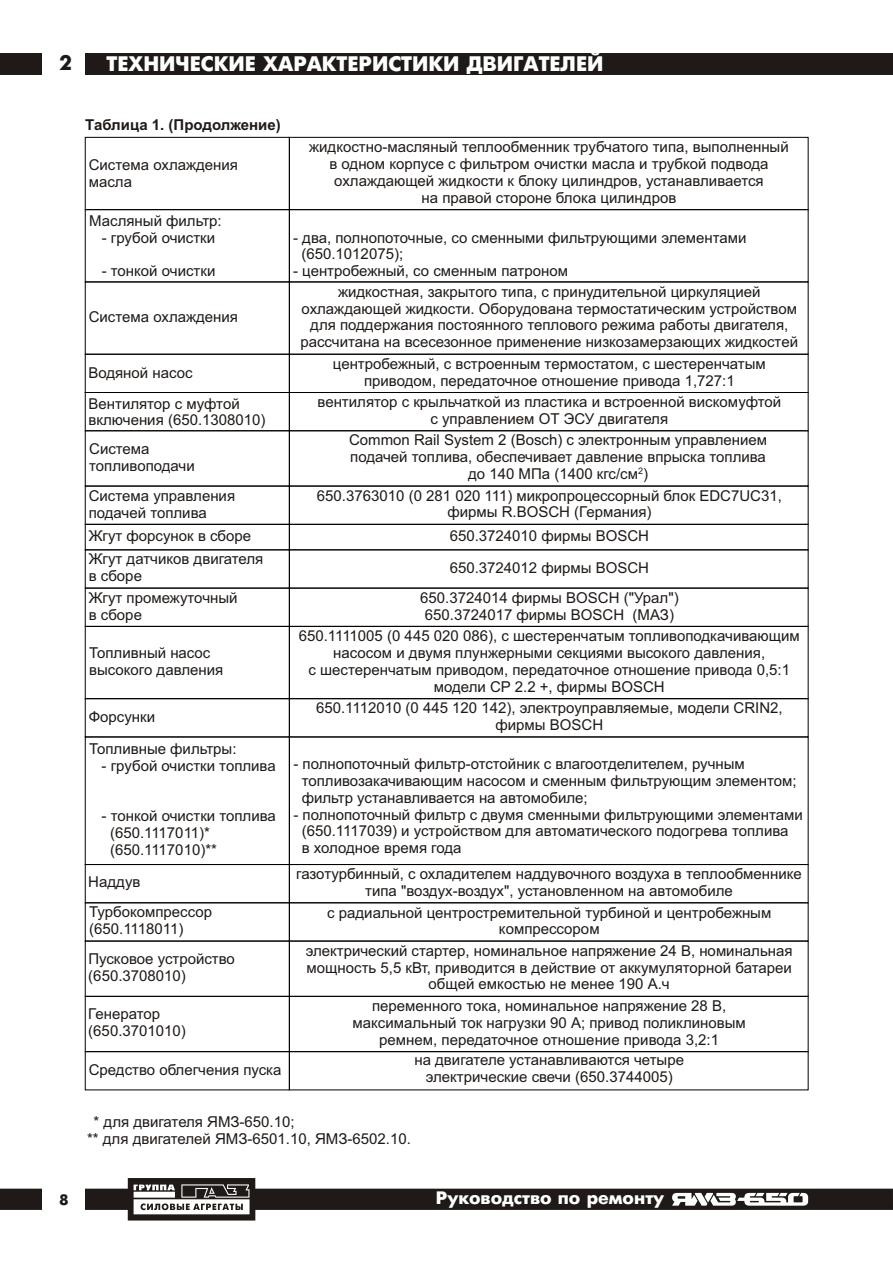
<style>
.page{position:relative;width:893px;height:1263px;background:#fff}
.page>*{position:absolute;margin:0;border:0;box-sizing:border-box;transform-origin:0 0}
.t1{font:700 21px "Futuris";color:#fff}
.t2{font:700 21px "Futuris";color:#1f1a17}
.t3{font:700 18px "Futuris";color:#fff}
.t4{font:15px/16.8px "Arial";color:#1f1a17}
.t5{font:700 15px "Arial";color:#1f1a17}
.t6{font:700 15px "Futuris";color:#1f1a17}
.t7{font:9px "Arial";color:#1f1a17}
</style>
<div class="page">
<div style="left:85px;top:137px;width:205px;height:73px;border:1px solid #000"></div>
<div style="left:289px;top:137px;width:520px;height:73px;border:1px solid #000"></div>
<svg style="left:84px;top:209px;width:205px;height:74px"></svg>
<div style="left:289px;top:209px;width:520px;height:73px;border:1px solid #000"></div>
<div style="left:85px;top:281px;width:205px;height:74px;border:1px solid #000"></div>
<div style="left:289px;top:281px;width:520px;height:74px;border:1px solid #000"></div>
<div style="left:85px;top:354px;width:205px;height:39px;border:1px solid #000"></div>
<div style="left:289px;top:354px;width:520px;height:39px;border:1px solid #000"></div>
<div style="left:85px;top:392px;width:205px;height:39px;border:1px solid #000"></div>
<div style="left:289px;top:392px;width:520px;height:39px;border:1px solid #000"></div>
<div style="left:85px;top:430px;width:205px;height:56px;border:1px solid #000"></div>
<div style="left:289px;top:430px;width:520px;height:56px;border:1px solid #000"></div>
<div style="left:85px;top:486px;width:205px;height:39px;border:1px solid #000"></div>
<div style="left:289px;top:486px;width:520px;height:39px;border:1px solid #000"></div>
<div style="left:85px;top:698px;width:205px;height:39px;border:1px solid #000"></div>
<div style="left:289px;top:698px;width:520px;height:39px;border:1px solid #000"></div>
<div style="left:85px;top:736px;width:205px;height:129px;border:1px solid #000"></div>
<div style="left:289px;top:736px;width:520px;height:129px;border:1px solid #000"></div>
<div style="left:85px;top:864px;width:205px;height:39px;border:1px solid #000"></div>
<div style="left:289px;top:864px;width:520px;height:39px;border:1px solid #000"></div>
<div style="left:85px;top:902px;width:205px;height:39px;border:1px solid #000"></div>
<div style="left:289px;top:902px;width:520px;height:39px;border:1px solid #000"></div>
<div style="left:85px;top:941px;width:205px;height:56px;border:1px solid #000"></div>
<div style="left:289px;top:941px;width:520px;height:56px;border:1px solid #000"></div>
<div style="left:85px;top:996px;width:205px;height:56px;border:1px solid #000"></div>
<div style="left:289px;top:996px;width:520px;height:56px;border:1px solid #000"></div>
<div style="left:85px;top:1051px;width:205px;height:39px;border:1px solid #000"></div>
<div style="left:289px;top:1051px;width:520px;height:39px;border:1px solid #000"></div>
<div style="left:85px;top:524px;width:205px;height:26px;border:1px solid #000"></div>
<div style="left:289px;top:524px;width:520px;height:26px;border:1px solid #000"></div>
<div style="left:85px;top:549px;width:205px;height:39px;border:1px solid #000"></div>
<div style="left:289px;top:549px;width:520px;height:39px;border:1px solid #000"></div>
<div style="left:85px;top:588px;width:205px;height:39px;border:1px solid #000"></div>
<div style="left:289px;top:588px;width:520px;height:39px;border:1px solid #000"></div>
<div style="left:0;top:53px;width:893px;height:21px;background:#1f1a17"></div>
<div style="left:0;top:1189px;width:893px;height:21px;background:#1f1a17"></div>
<svg style="left:128px;top:1178px;width:127px;height:42px"></svg>
<svg style="left:672px;top:1193px;width:136px;height:13px"></svg>
<div style="left:43px;top:1185px;width:42px;height:28px;background:#fff"></div>
<div style="left:43px;top:51px;width:42px;height:26px;background:#fff"></div>
<h1 class="t2" style="left:59px;top:55px;width:14px">2</h1>
<h1 class="t1" style="left:107px;top:56px;width:498px">ТЕХНИЧЕСКИЕ ХАРАКТЕРИСТИКИ ДВИГАТЕЛЕЙ</h1>
<p class="t5" style="left:85px;top:119px;width:197px">Таблица 1. (Продолжение)</p>
<p class="t4" style="left:89px;top:158px;width:151px">Система охлаждения масла</p>
<p class="t4" style="left:89px;top:213px;width:134px">Масляный фильтр:</p>
<p class="t4" style="left:102px;top:230px;width:115px">- грубой очистки</p>
<p class="t4" style="left:102px;top:264px;width:115px">- тонкой очистки</p>
<p class="t4" style="left:89px;top:310px;width:151px">Система охлаждения</p>
<p class="t4" style="left:88px;top:358px;width:153px;line-height:30.9px">Водяной насос<br>Вентилятор с муфтой</p>
<p class="t4" style="left:89px;top:407px;width:179px;line-height:29.1px">включения (650.1308010)<br>Система</p>
<p class="t4" style="left:89px;top:452px;width:148px;line-height:30px">топливоподачи<br>Система управления</p>
<p class="t4" style="left:89px;top:506px;width:120px">подачей топлива</p>
<p class="t4" style="left:89px;top:529px;width:164px">Жгут форсунок в сборе</p>
<p class="t4" style="left:309px;top:140px;width:481px;text-align:center">жидкостно-масляный теплообменник трубчатого типа, выполненный в одном корпусе с фильтром очистки масла и трубкой подвода охлаждающей жидкости к блоку цилиндров, устанавливается<br>на правой стороне блока цилиндров</p>
<p class="t4" style="left:301px;top:230px;width:447px;text-indent:-8px">- два, полнопоточные, со сменными фильтрующими элементами (650.1012075);</p>
<p class="t4" style="left:293px;top:264px;width:276px">- центробежный, со сменным патроном</p>
<p class="t4" style="left:300px;top:285px;width:499px;text-align:center">жидкостная, закрытого типа, с принудительной циркуляцией охлаждающей жидкости. Оборудована термостатическим устройством для поддержания постоянного теплового режима работы двигателя, рассчитана на всесезонное применение низкозамерзающих жидкостей</p>
<p class="t4" style="left:333px;top:357px;width:435px;text-align:center">центробежный, с встроенным термостатом, с шестеренчатым приводом, передаточное отношение привода 1,727:1</p>
<p class="t4" style="left:318px;top:395px;width:465px;text-align:center">вентилятор с крыльчаткой из пластика и встроенной вискомуфтой с управлением ОТ ЭСУ двигателя</p>
<p class="t4" style="left:349px;top:433px;width:420px">Common Rail System 2 (Bosch) с электронным управлением подачей топлива, обеспечивает давление впрыска топлива</p>
<p class="t7" style="left:638px;top:468px;width:7px">2</p>
<p class="t4" style="left:468px;top:466px;width:181px">до 140 МПа (1400 кгс/см )</p>
<p class="t4" style="left:317px;top:488px;width:467px;text-align:center">650.3763010 (0 281 020 111) микропроцессорный блок EDC7UC31, фирмы R.BOSCH (Германия)</p>
<p class="t4" style="left:450px;top:529px;width:201px">650.3724010 фирмы BOSCH</p>
<p class="t4" style="left:89px;top:552px;width:176px">Жгут датчиков двигателя в сборе</p>
<p class="t4" style="left:450px;top:561px;width:201px">650.3724012 фирмы BOSCH</p>
<p class="t4" style="left:89px;top:590px;width:150px">Жгут промежуточный в сборе</p>
<p class="t4" style="left:420px;top:590px;width:260px;text-align:center">650.3724014 фирмы BOSCH ("Урал")<br>650.3724017 фирмы BOSCH (МАЗ)</p>
<p class="t4" style="left:299px;top:629px;width:503px;text-align:center">650.1111005 (0 445 020 086), с шестеренчатым топливоподкачивающим насосом и двумя плунжерными секциями высокого давления,<br>с шестеренчатым приводом, передаточное отношение привода 0,5:1 модели CP 2.2 +, фирмы BOSCH</p>
<p class="t4" style="left:316px;top:701px;width:468px;text-align:center">650.1112010 (0 445 120 142), электроуправляемые, модели CRIN2, фирмы BOSCH</p>
<p class="t4" style="left:89px;top:742px;width:149px">Топливные фильтры:</p>
<p class="t4" style="left:102px;top:759px;width:176px">- грубой очистки топлива</p>
<p class="t4" style="left:110px;top:809px;width:167px;text-indent:-8px">- тонкой очистки топлива (650.1117011)* (650.1117010)**</p>
<p class="t4" style="left:89px;top:646px;width:136px">Топливный насос высокого давления</p>
<p class="t4" style="left:89px;top:709px;width:68px">Форсунки</p>
<p class="t4" style="left:302px;top:757px;width:496px;text-indent:-8px">- полнопоточный фильтр-отстойник с влагоотделителем, ручным топливозакачивающим насосом и сменным фильтрующим элементом; фильтр устанавливается на автомобиле;</p>
<p class="t4" style="left:302px;top:807px;width:503px;text-indent:-8px">- полнопоточный фильтр с двумя сменными фильтрующими элементами (650.1117039) и устройством для автоматического подогрева топлива<br>в холодное время года</p>
<p class="t4" style="left:296px;top:867px;width:507px;text-align:center">газотурбинный, с охладителем наддувочного воздуха в теплообменнике типа "воздух-воздух", установленном на автомобиле</p>
<p class="t4" style="left:327px;top:905px;width:446px;text-align:center">с радиальной центростремительной турбиной и центробежным компрессором</p>
<p class="t4" style="left:306px;top:944px;width:488px;text-align:center">электрический стартер, номинальное напряжение 24 В, номинальная мощность 5,5 кВт, приводится в действие от аккумуляторной батареи общей емкостью не менее 190 А.ч</p>
<p class="t4" style="left:353px;top:999px;width:395px;text-align:center">переменного тока, номинальное напряжение 28 В, максимальный ток нагрузки 90 А; привод поликлиновым ремнем, передаточное отношение привода 3,2:1</p>
<p class="t4" style="left:414px;top:1052px;width:271px;text-align:center">на двигателе устанавливаются четыре электрические свечи (650.3744005)</p>
<p class="t4" style="left:88px;top:868px;width:125px;line-height:30px">Наддув<br>Турбокомпрессор</p>
<p class="t4" style="left:88px;top:915px;width:148px;line-height:29.8px">(650.1118011)<br>Пусковое устройство</p>
<p class="t4" style="left:88px;top:968px;width:99px">(650.3708010)</p>
<p class="t4" style="left:88px;top:1007px;width:99px">Генератор (650.3701010)</p>
<p class="t4" style="left:89px;top:1062px;width:194px">Средство облегчения пуска</p>
<p class="t4" style="left:87px;top:1115px;width:325px;text-indent:7px">* для двигателя ЯМЗ-650.10;<br>** для двигателей ЯМЗ-6501.10, ЯМЗ-6502.10.</p>
<p class="t6" style="left:60px;top:1193px;width:10px">8</p>
<p class="t3" style="left:436px;top:1190px;width:230px">Руководство по ремонту</p>
</div>
